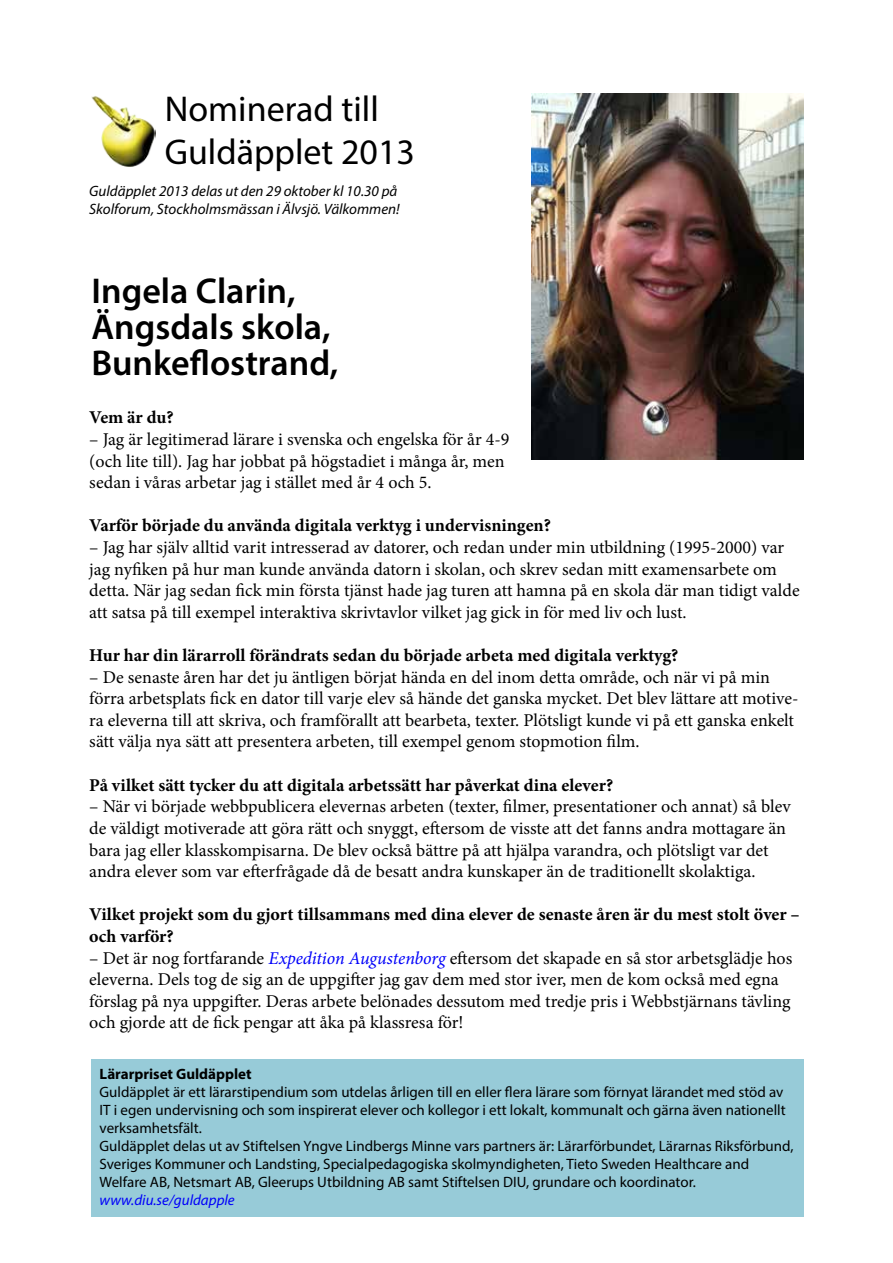
<style>
.page{position:relative;width:893px;height:1263px;background:#fff}
.page>*{position:absolute;margin:0;border:0;box-sizing:border-box;transform-origin:0 0}
.t1{font:600 36px/36px "Myriad Pro";color:#000}
.t2{font:36px/43.2px "Myriad Pro";color:#000}
.t3{font:18px/21.6px "Minion Pro";color:#000}
.t4{font:700 18px/21.6px "Minion Pro";color:#000}
.t5{font:15px/18px "Myriad Pro";color:#000}
.t6{font:italic 15px/18px "Myriad Pro";color:#000}
.t7{font:700 15px "Myriad Pro";color:#000}
.t8{font:italic 15px "Myriad Pro";color:#0000fa}
.s1{font-style:italic;color:#0000fa}
</style>
<div class="page">
<img style="left:91px;top:96px;width:64px;height:71px">
<div style="left:91px;top:1059px;width:713px;height:157px;background:#97cbd8"></div>
<img style="left:531px;top:94px;width:273px;height:365px">
<h1 class="t2" style="left:165px;top:86px;width:252px">Nominerad till<br>Guldäpplet 2013</h1>
<p class="t6" style="left:89px;top:182px;width:312px">Guldäpplet 2013 delas ut den 29 oktober kl 10.30 på<br>Skolforum, Stockholmsmässan i Älvsjö. Välkommen!</p>
<h1 class="t1" style="left:91px;top:272px;width:248px">Ingela Clarin,<br>Ängsdals skola,<br>Bunkeflostrand,</h1>
<p class="t4" style="left:89px;top:407px;width:86px">Vem är du?</p>
<p class="t3" style="left:89px;top:429px;width:422px">– Jag är legitimerad lärare i svenska och engelska för år 4-9 (och lite till). Jag har jobbat på högstadiet i många år, men sedan i våras arbetar jag i stället med år 4 och 5.</p>
<p class="t4" style="left:89px;top:515px;width:463px">Varför började du använda digitala verktyg i undervisningen?</p>
<p class="t3" style="left:89px;top:537px;width:712px">– Jag har själv alltid varit intresserad av datorer, och redan under min utbildning (1995-2000) var jag nyfiken på hur man kunde använda datorn i skolan, och skrev sedan mitt examensarbete om detta. När jag sedan fick min första tjänst hade jag turen att hamna på en skola där man tidigt valde att satsa på till exempel interaktiva skrivtavlor vilket jag gick in för med liv och lust.</p>
<p class="t4" style="left:89px;top:644px;width:591px">Hur har din lärarroll förändrats sedan du började arbeta med digitala verktyg?</p>
<p class="t3" style="left:89px;top:666px;width:711px">– De senaste åren har det ju äntligen börjat hända en del inom detta område, och när vi på min förra arbetsplats fick en dator till varje elev så hände det ganska mycket. Det blev lättare att motive&shy;ra eleverna till att skriva, och framförallt att bearbeta, texter. Plötsligt kunde vi på ett ganska enkelt sätt välja nya sätt att presentera arbeten, till exempel genom stopmotion film.</p>
<p class="t4" style="left:89px;top:774px;width:525px">På vilket sätt tycker du att digitala arbetssätt har påverkat dina elever?</p>
<p class="t3" style="left:89px;top:796px;width:703px">– När vi började webbpublicera elevernas arbeten (texter, filmer, presentationer och annat) så blev de väldigt motiverade att göra rätt och snyggt, eftersom de visste att det fanns andra mottagare än bara jag eller klasskompisarna. De blev också bättre på att hjälpa varandra, och plötsligt var det andra elever som var efterfrågade då de besatt andra kunskaper än de traditionellt skolaktiga.</p>
<p class="t4" style="left:89px;top:903px;width:712px">Vilket projekt som du gjort tillsammans med dina elever de senaste åren är du mest stolt över – och varför?</p>
<p class="t3" style="left:89px;top:947px;width:705px">– Det är nog fortfarande <span class="s1">Expedition Augustenborg</span> eftersom det skapade en så stor arbetsglädje hos eleverna. Dels tog de sig an de uppgifter jag gav dem med stor iver, men de kom också med egna förslag på nya uppgifter. Deras arbete belönades dessutom med tredje pris i Webbstjärnans tävling och gjorde att de fick pengar att åka på klassresa för!</p>
<p class="t7" style="left:100px;top:1064px;width:154px">Lärarpriset Guldäpplet</p>
<p class="t5" style="left:100px;top:1082px;width:695px">Guldäpplet är ett lärarstipendium som utdelas årligen till en eller flera lärare som förnyat lärandet med stöd av IT i egen undervisning och som inspirerat elever och kollegor i ett lokalt, kommunalt och gärna även nationellt verksamhetsfält.<br>Guldäpplet delas ut av Stiftelsen Yngve Lindbergs Minne vars partners är: Lärarförbundet, Lärarnas Riksförbund, Sveriges Kommuner och Landsting, Specialpedagogiska skolmyndigheten, Tieto Sweden Healthcare and Welfare AB, Netsmart AB, Gleerups Utbildning AB samt Stiftelsen DIU, grundare och koordinator.</p>
<p class="t8" style="left:100px;top:1190px;width:137px">www.diu.se/guldapple</p>
</div>
